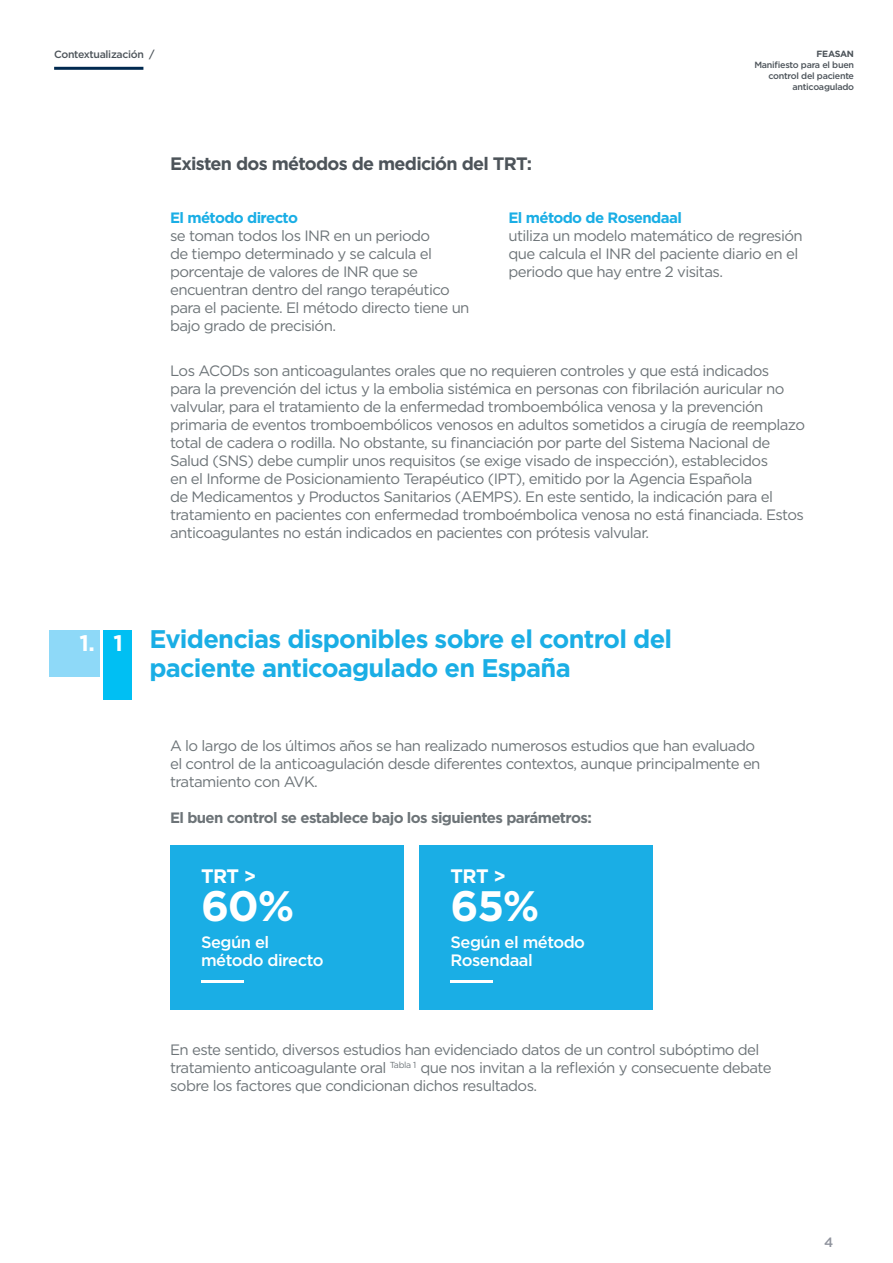
<style>
.page{position:relative;width:893px;height:1263px;background:#fff}
.page>*{position:absolute;margin:0;border:0;box-sizing:border-box;transform-origin:0 0}
.t1{font:700 42.6px "Gotham";color:#fff}
.t2{font:700 25.5px/28.5px "Gotham";letter-spacing:-.03em;color:#1aaee5}
.t3{font:700 22.5px "Gotham";color:#fff}
.t4{font:700 19.5px "Gotham";letter-spacing:-.03em;color:#fff}
.t5{font:700 18px "Gotham";letter-spacing:-.04em;color:#4d545a}
.t6{font:500 16.5px/18px "Gotham";letter-spacing:-.03em;color:#fff}
.t7{font:15px/18px "Gotham";letter-spacing:-.04em;color:#6d7478}
.t8{font:700 15px "Gotham";letter-spacing:-.04em;color:#6d7478}
.t9{font:700 15px "Gotham";letter-spacing:-.04em;color:#1aaee5}
.t10{font:500 13.5px "Gotham";color:#8f939d}
.t11{font:500 10.5px "Gotham";letter-spacing:-.03em;color:#4d545a}
.t12{font:500 9px/10.8px "Gotham";letter-spacing:-.03em;color:#4d545a;text-align:right}
.t13{font:700 9px "Gotham";letter-spacing:-.03em;color:#4d545a}
</style>
<div class="page">
<hr style="left:54px;top:67px;width:89px;height:3px;background:#00294f">
<div style="left:170px;top:845px;width:234px;height:164px;background:#1aaee5"></div>
<hr style="left:201px;top:981px;width:43px;height:2px;background:#fff">
<div style="left:419px;top:845px;width:234px;height:164px;background:#1aaee5"></div>
<hr style="left:450px;top:981px;width:43px;height:2px;background:#fff">
<div style="left:49px;top:630px;width:51px;height:47px;background:#8ed9f8"></div>
<div style="left:103px;top:630px;width:28px;height:69px;background:#00bff3"></div>
<p class="t11" style="left:54px;top:48px;width:102px">Contextualización /</p>
<p class="t13" style="left:817px;top:48px;width:39px">FEASAN</p>
<p class="t12" style="left:754px;top:59px;width:101px">Manifiesto para el buen control del paciente anticoagulado</p>
<p class="t5" style="left:170px;top:152px;width:364px">Existen dos métodos de medición del TRT:</p>
<p class="t9" style="left:170px;top:207px;width:129px">El método directo</p>
<p class="t7" style="left:170px;top:226px;width:301px">se toman todos los INR en un periodo<br>de tiempo determinado y se calcula el porcentaje de valores de INR que se encuentran dentro del rango terapéutico para el paciente. El método directo tiene un bajo grado de precisión.</p>
<p class="t9" style="left:508px;top:207px;width:175px">El método de Rosendaal</p>
<p class="t7" style="left:508px;top:226px;width:296px">utiliza un modelo matemático de regresión que calcula el INR del paciente diario en el periodo que hay entre 2 visitas.</p>
<p class="t7" style="left:170px;top:361px;width:636px">Los ACODs son anticoagulantes orales que no requieren controles y que está indicados<br>para la prevención del ictus y la embolia sistémica en personas con fibrilación auricular no valvular, para el tratamiento de la enfermedad tromboembólica venosa y la prevención primaria de eventos tromboembólicos venosos en adultos sometidos a cirugía de reemplazo total de cadera o rodilla. No obstante, su financiación por parte del Sistema Nacional de Salud (SNS) debe cumplir unos requisitos (se exige visado de inspección), establecidos<br>en el Informe de Posicionamiento Terapéutico (IPT), emitido por la Agencia Española<br>de Medicamentos y Productos Sanitarios (AEMPS). En este sentido, la indicación para el tratamiento en pacientes con enfermedad tromboémbolica venosa no está financiada. Estos anticoagulantes no están indicados en pacientes con prótesis valvular.</p>
<p class="t3" style="left:80px;top:628px;width:17px">1.</p>
<p class="t3" style="left:113px;top:628px;width:11px">1</p>
<p class="t2" style="left:149px;top:625px;width:524px">Evidencias disponibles sobre el control del paciente anticoagulado en España</p>
<p class="t7" style="left:170px;top:736px;width:592px">A lo largo de los últimos años se han realizado numerosos estudios que han evaluado el control de la anticoagulación desde diferentes contextos, aunque principalmente en tratamiento con AVK.</p>
<p class="t8" style="left:170px;top:807px;width:423px">El buen control se establece bajo los siguientes parámetros:</p>
<p class="t4" style="left:201px;top:863px;width:57px">TRT &gt;</p>
<p class="t1" style="left:201px;top:878px;width:95px">60%</p>
<p class="t6" style="left:201px;top:933px;width:124px">Según el método directo</p>
<p class="t4" style="left:450px;top:863px;width:57px">TRT &gt;</p>
<p class="t1" style="left:450px;top:878px;width:91px">65%</p>
<p class="t6" style="left:450px;top:933px;width:136px">Según el método<br>Rosendaal</p>
<p class="t7" style="left:170px;top:1040px;width:603px">En este sentido, diversos estudios han evidenciado datos de un control subóptimo del tratamiento anticoagulante oral <sup>Tabla</sup> <sup>1</sup> que nos invitan a la reflexión y consecuente debate sobre los factores que condicionan dichos resultados.</p>
<p class="t10" style="left:824px;top:1233px;width:11px">4</p>
</div>
